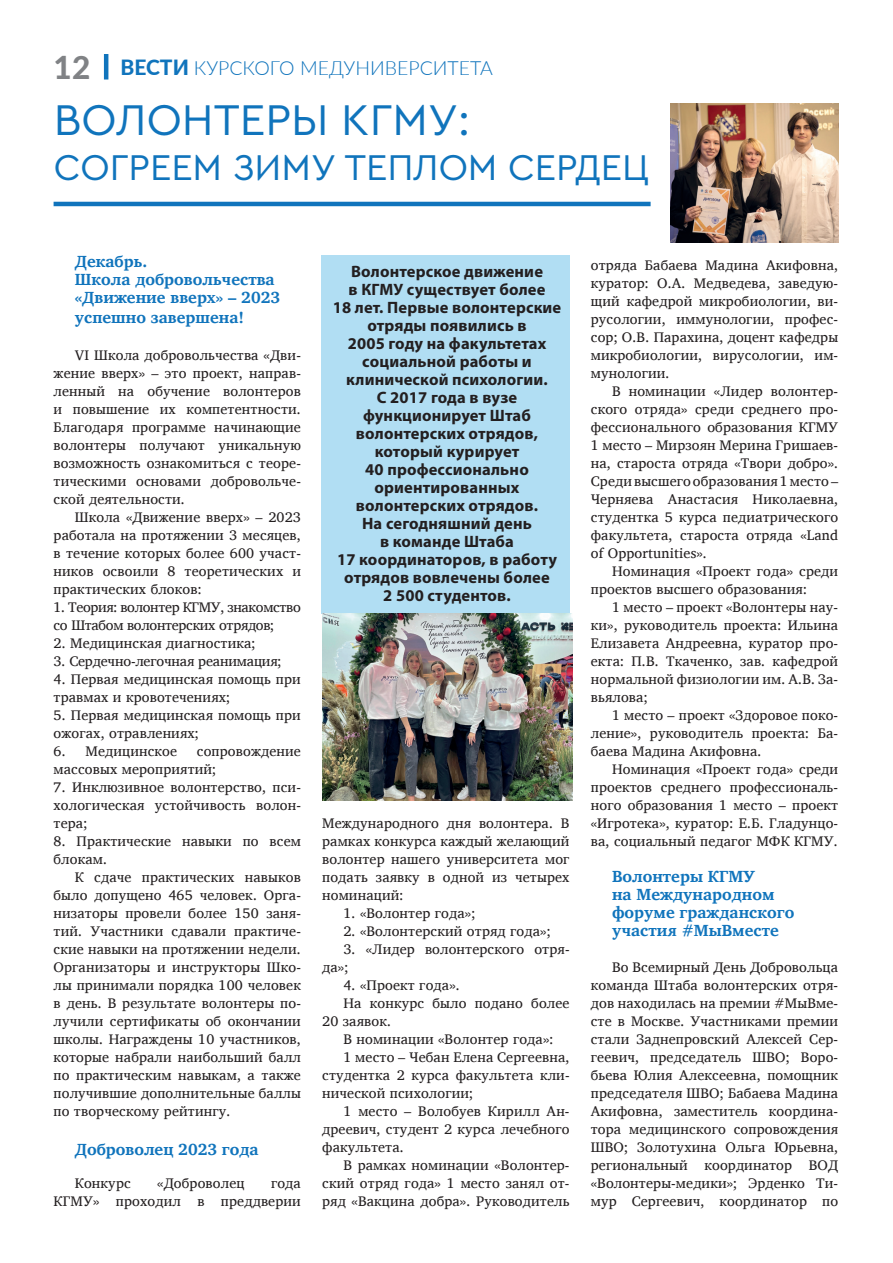
<style>
.page{position:relative;width:893px;height:1263px;background:#fff}
.page>*{position:absolute;margin:0;border:0;box-sizing:border-box;transform-origin:0 0}
.t1{font:45px "Cera Pro";color:#1074bc}
.t2{font:37.5px "Cera Pro";color:#1074bc}
.t3{font:300 19.5px "Lato";color:#1074bc}
.t4{font:700 16.5px/18px "Myriad Pro";letter-spacing:.01em;color:#231f20;text-align:center}
.t5{font:700 16.5px/18px "Charis SIL";color:#1074bc}
.t6{font:14.25px/18px "Charis SIL";letter-spacing:.01em;color:#231f20;text-align:justify}
.t7{font:14.25px/18px "Charis SIL";letter-spacing:-.02em;color:#231f20}
.t8{font:14.25px "Charis SIL";letter-spacing:-.01em;color:#231f20}
.s1{font-weight:900;font-size:31.5px;color:#808285}
.s2{font-weight:900;font-size:21px}
</style>
<div class="page">
<hr style="left:104px;top:54px;width:4px;height:26px;background:#1074bc">
<div style="left:322px;top:255px;width:248px;height:358px;background:#b1def3"></div>
<hr style="left:54px;top:202px;width:597px;height:4px;background:#1074bc">
<img style="left:322px;top:613px;width:250px;height:188px">
<img style="left:670px;top:104px;width:168px;height:138px">
<h3 class="t3" style="left:54px;top:54px;width:441px"><span class="s1">12</span> <span class="s2">ВЕСТИ</span> КУРСКОГО МЕДУНИВЕРСИТЕТА</h3>
<h1 class="t1" style="left:54px;top:90px;width:418px">ВОЛОНТЕРЫ КГМУ:</h1>
<h2 class="t2" style="left:54px;top:142px;width:597px">СОГРЕЕМ ЗИМУ ТЕПЛОМ СЕРДЕЦ</h2>
<p class="t5" style="left:75px;top:252px;width:207px">Декабрь.<br>Школа добровольчества «Движение вверх» – 2023</p>
<p class="t5" style="left:75px;top:308px;width:171px">успешно завершена!</p>
<p class="t6" style="left:54px;top:346px;width:249px;text-indent:21px">VI Школа добровольчества «Дви&shy;жение вверх» – это проект, направ&shy;ленный на обучение волонтеров и повышение их компетентности.<br>Благодаря программе начинающие волонтеры получают уникальную возможность ознакомиться с теоре&shy;тическими основами добровольче&shy;ской деятельности.</p>
<p class="t6" style="left:54px;top:508px;width:249px;text-indent:21px">Школа «Движение вверх» – 2023 работала на протяжении 3 месяцев, в течение которых более 600 участ&shy;ников освоили 8 теоретических и практических блоков:</p>
<p class="t7" style="left:54px;top:598px;width:249px">1. Теория: волонтер КГМУ, знакомство со Штабом волонтерских отрядов;</p>
<p class="t6" style="left:54px;top:634px;width:203px">2. Медицинская диагностика;</p>
<p class="t8" style="left:54px;top:653px;width:229px">3. Сердечно-легочная реанимация;</p>
<p class="t6" style="left:54px;top:670px;width:249px">4. Первая медицинская помощь при травмах и кровотечениях;</p>
<p class="t6" style="left:54px;top:706px;width:249px">5. Первая медицинская помощь при ожогах, отравлениях;</p>
<p class="t6" style="left:54px;top:742px;width:125px">6. Медицинское</p>
<p class="t6" style="left:54px;top:742px;width:249px;text-indent:143px">сопровождение массовых мероприятий;</p>
<p class="t6" style="left:54px;top:778px;width:249px">7. Инклюзивное волонтерство, пси&shy;хологическая устойчивость волон&shy;тера;</p>
<p class="t6" style="left:54px;top:832px;width:249px">8. Практические навыки по всем блокам.</p>
<p class="t6" style="left:54px;top:868px;width:249px;text-indent:21px">К сдаче практических навыков было допущено 465 человек. Орга&shy;низаторы провели более 150 заня&shy;тий. Участники сдавали практиче&shy;ские навыки на протяжении недели.<br>Организаторы и инструкторы Шко&shy;лы принимали порядка 100 человек в день. В результате волонтеры по&shy;лучили сертификаты об окончании школы. Награждены 10 участников, которые набрали наибольший балл по практическим навыкам, а также получившие дополнительные баллы по творческому рейтингу.</p>
<p class="t5" style="left:75px;top:1140px;width:185px">Доброволец 2023 года</p>
<p class="t6" style="left:75px;top:1174px;width:57px">Конкурс</p>
<p class="t6" style="left:157px;top:1174px;width:89px">«Доброволец</p>
<p class="t6" style="left:54px;top:1174px;width:249px;text-align:right">года<br>КГМУ» проходил в преддверии</p>
<p class="t4" style="left:333px;top:262px;width:230px">Волонтерское движение<br>в КГМУ существует более<br>18 лет. Первые волонтерские отряды появились в<br>2005 году на факультетах социальной работы и клинической психологии.<br>С 2017 года в вузе функционирует Штаб волонтерских отрядов, который курирует<br>40 профессионально ориентированных волонтерских отрядов.<br>На сегодняшний день<br>в команде Штаба<br>17 координаторов, в работу отрядов вовлечены более<br>2 500 студентов.</p>
<p class="t6" style="left:322px;top:814px;width:249px">Международного дня волонтера. В рамках конкурса каждый желающий волонтер нашего университета мог подать заявку в одной из четырех номинаций:</p>
<p class="t6" style="left:343px;top:904px;width:133px">1. «Волонтер года»;</p>
<p class="t6" style="left:343px;top:922px;width:209px">2. «Волонтерский отряд года»;</p>
<p class="t6" style="left:322px;top:940px;width:249px;text-indent:21px">3. «Лидер волонтерского отря&shy;да»;</p>
<p class="t6" style="left:343px;top:976px;width:118px">4. «Проект года».</p>
<p class="t6" style="left:343px;top:994px;width:228px">На конкурс было подано более</p>
<p class="t6" style="left:322px;top:1012px;width:70px">20 заявок.</p>
<p class="t6" style="left:343px;top:1030px;width:212px">В номинации «Волонтер года»:</p>
<p class="t6" style="left:343px;top:1048px;width:228px">1 место – Чебан Елена Сергеевна,</p>
<p class="t6" style="left:322px;top:1066px;width:249px">студентка 2 курса факультета кли-</p>
<p class="t6" style="left:322px;top:1084px;width:153px">нической психологии;</p>
<p class="t6" style="left:343px;top:1102px;width:228px">1 место – Волобуев Кирилл Ан-</p>
<p class="t6" style="left:322px;top:1120px;width:249px">дреевич, студент 2 курса лечебного</p>
<p class="t6" style="left:322px;top:1138px;width:83px">факультета.</p>
<p class="t6" style="left:343px;top:1156px;width:228px">В рамках номинации «Волонтер-</p>
<p class="t6" style="left:322px;top:1174px;width:249px">ский отряд года» 1 место занял от-</p>
<p class="t6" style="left:322px;top:1192px;width:249px">ряд «Вакцина добра». Руководитель</p>
<p class="t6" style="left:591px;top:256px;width:249px">отряда Бабаева Мадина Акифовна, куратор: О.А. Медведева, заведую&shy;щий кафедрой микробиологии, ви&shy;русологии, иммунологии, профес&shy;сор; О.В. Парахина, доцент кафедры микробиологии, вирусологии, им&shy;мунологии.</p>
<p class="t6" style="left:591px;top:382px;width:249px;text-indent:21px">В номинации «Лидер волонтер&shy;ского отряда» среди среднего про&shy;фессионального образования КГМУ 1 место – Мирзоян Мерина Гришаев&shy;на, староста отряда «Твори добро».<br>Среди высшего образования 1 место – Черняева Анастасия Николаевна, студентка 5 курса педиатрического факультета, староста отряда «Land of Opportunities».</p>
<p class="t6" style="left:591px;top:562px;width:249px;text-indent:21px">Номинация «Проект года» среди проектов высшего образования:</p>
<p class="t6" style="left:591px;top:598px;width:249px;text-indent:21px">1 место – проект «Волонтеры нау&shy;ки», руководитель проекта: Ильина Елизавета Андреевна, куратор про&shy;екта: П.В. Ткаченко, зав. кафедрой нормальной физиологии им. А.В. За&shy;вьялова;</p>
<p class="t6" style="left:591px;top:706px;width:249px;text-indent:21px">1 место – проект «Здоровое поко&shy;ление», руководитель проекта: Ба&shy;баева Мадина Акифовна.</p>
<p class="t6" style="left:591px;top:760px;width:249px;text-indent:21px">Номинация «Проект года» среди проектов среднего профессиональ&shy;ного образования 1 место – проект «Игротека», куратор: Е.Б. Гладунцо&shy;ва, социальный педагог МФК КГМУ.</p>
<p class="t5" style="left:612px;top:867px;width:184px">Волонтеры КГМУ<br>на Международном форуме гражданского участия #МыВместе</p>
<p class="t6" style="left:591px;top:958px;width:249px;text-indent:21px">Во Всемирный День Добровольца команда Штаба волонтерских отря&shy;дов находилась на премии #МыВме&shy;сте в Москве. Участниками премии стали Заднепровский Алексей Сер&shy;геевич, председатель ШВО; Воро&shy;бьева Юлия Алексеевна, помощник председателя ШВО; Бабаева Мадина Акифовна, заместитель координа&shy;тора медицинского сопровождения ШВО; Золотухина Ольга Юрьевна, региональный координатор ВОД «Волонтеры-медики»; Эрденко Ти&shy;мур Сергеевич, координатор по</p>
</div>
